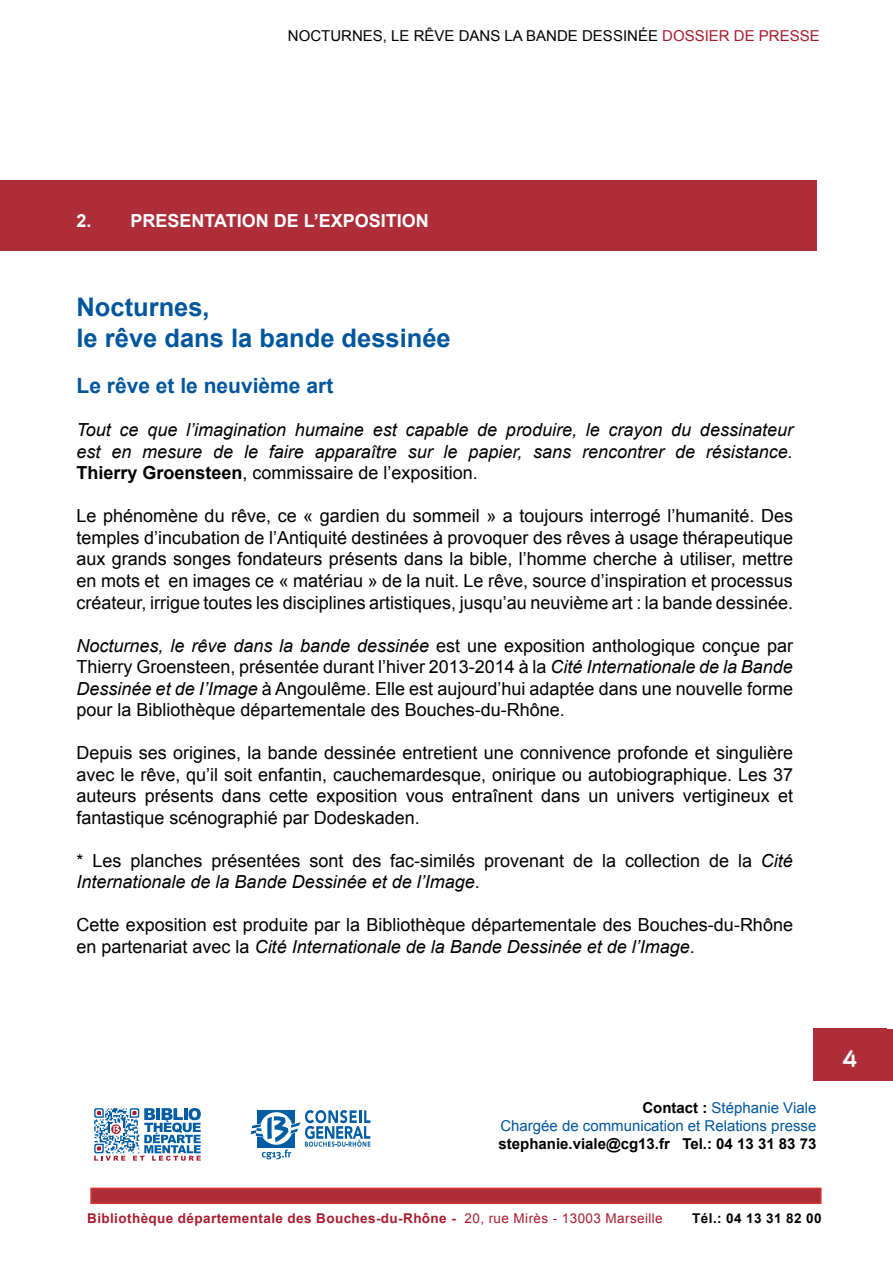
<style>
.page{position:relative;width:893px;height:1263px;background:#fff}
.page>*{position:absolute;margin:0;border:0;box-sizing:border-box;transform-origin:0 0}
.t1{font:700 28.5px "Magda Clean";color:#fff}
.t2{font:700 25.5px/30.6px "Arial";color:#00569d}
.t3{font:700 21px "Arial";color:#00569d}
.t4{font:18px/21.6px "Arial";color:#000;text-align:justify}
.t5{font:italic 18px/21.6px "Arial";color:#000;text-align:justify}
.t6{font:700 18px "Arial";color:#fff}
.t7{font:15px/18px "Arial";color:#00569d;text-align:right}
.t8{font:15px "Arial";color:#000}
.t9{font:700 15px "Arial";color:#000}
.t10{font:700 13.5px "Arial";letter-spacing:.03em;color:#a81c2f}
.t11{font:700 13.5px "Arial";letter-spacing:.03em;color:#000}
.s1{color:#a81c2f}
.s2{font-weight:700;font-style:normal}
.s3{font-style:normal}
.s4{font-style:italic}
.s5{font-weight:700;color:#000}
.s6{font-weight:400}
</style>
<div class="page">
<div style="left:813px;top:1030px;width:80px;height:51px;background:#ad2e38"></div>
<div style="left:813px;top:1029px;width:74px;height:51px;background:#ad2e38"></div>
<div style="left:0;top:180px;width:816px;height:71px;background:#ad2e38"></div>
<div style="left:90px;top:1187px;width:732px;height:17px;background:#ad2e38;border:2px solid #d43930"></div>
<svg style="left:94px;top:1108px;width:107px;height:53px"></svg>
<svg style="left:250px;top:1110px;width:120px;height:49px"></svg>
<p class="t8" style="left:288px;top:26px;width:533px">Nocturn es, le rêve dans la ban de dess in ée <span class="s1">Doss ier de presse</span></p>
<p class="t6" style="left:77px;top:208px;width:354px">2. PRESENTATION DE L’EXPOSITION</p>
<h2 class="t2" style="left:77px;top:293px;width:376px">Nocturnes,<br>le rêve dans la bande dessinée</h2>
<p class="t3" style="left:77px;top:372px;width:258px">Le rêve et le neuvième art</p>
<p class="t5" style="left:77px;top:419px;width:718px">Tout ce que l’imagination humaine est capable de produire, le crayon du dessinateur est en mesure de le faire apparaître sur le papier, sans rencontrer de résistance.<br><span class="s2">Thierry Groensteen</span><span class="s3">, commissaire de l’exposition.</span></p>
<p class="t4" style="left:77px;top:505px;width:718px">Le phénomène du rêve, ce « gardien du sommeil » a toujours interrogé l’humanité. Des temples d’incubation de l’Antiquité destinées à provoquer des rêves à usage thérapeutique aux grands songes fondateurs présents dans la bible, l’homme cherche à utiliser, mettre en mots et en images ce « matériau » de la nuit. Le rêve, source d’inspiration et processus créateur, irrigue toutes les disciplines artistiques, jusqu’au neuvième art : la bande dessinée.</p>
<p class="t4" style="left:77px;top:635px;width:718px"><span class="s4">Nocturnes, le rêve dans la bande dessinée</span> est une exposition anthologique conçue par Thierry Groensteen, présentée durant l’hiver 2013-2014 à la <span class="s4">Cité Internationale de la Bande Dessinée et de I’Image</span> à Angoulême. Elle est aujourd’hui adaptée dans une nouvelle forme pour la Bibliothèque départementale des Bouches-du-Rhône.</p>
<p class="t4" style="left:77px;top:742px;width:718px">Depuis ses origines, la bande dessinée entretient une connivence profonde et singulière avec le rêve, qu’il soit enfantin, cauchemardesque, onirique ou autobiographique. Les 37 auteurs présents dans cette exposition vous entraînent dans un univers vertigineux et fantastique scénographié par Dodeskaden.</p>
<p class="t4" style="left:77px;top:850px;width:718px">* Les planches présentées sont des fac-similés provenant de la collection de la <span class="s4">Cité<br>Internationale de la Bande Dessinée et de l’Image</span>.</p>
<p class="t4" style="left:77px;top:914px;width:718px">Cette exposition est produite par la Bibliothèque départementale des Bouches-du-Rhône en partenariat avec la <span class="s4">Cité Internationale de la Bande Dessinée et de l’Image</span>.</p>
<p class="t7" style="left:500px;top:1099px;width:318px"><span class="s5">Contact :</span> Stéphanie Viale<br>Chargée de communication et Relations presse</p>
<p class="t9" style="left:498px;top:1134px;width:319px">stephanie.viale@cg13.fr Tel.: 04 13 31 83 73</p>
<h1 class="t1" style="left:842px;top:1043px;width:17px">4</h1>
<p class="t10" style="left:87px;top:1209px;width:577px">Bibliothèque départementale des Bouches-du-Rhône - <span class="s6">20, rue Mirès - 13003 Marseille</span></p>
<p class="t11" style="left:692px;top:1209px;width:131px">Tél.: 04 13 31 82 00</p>
</div>
